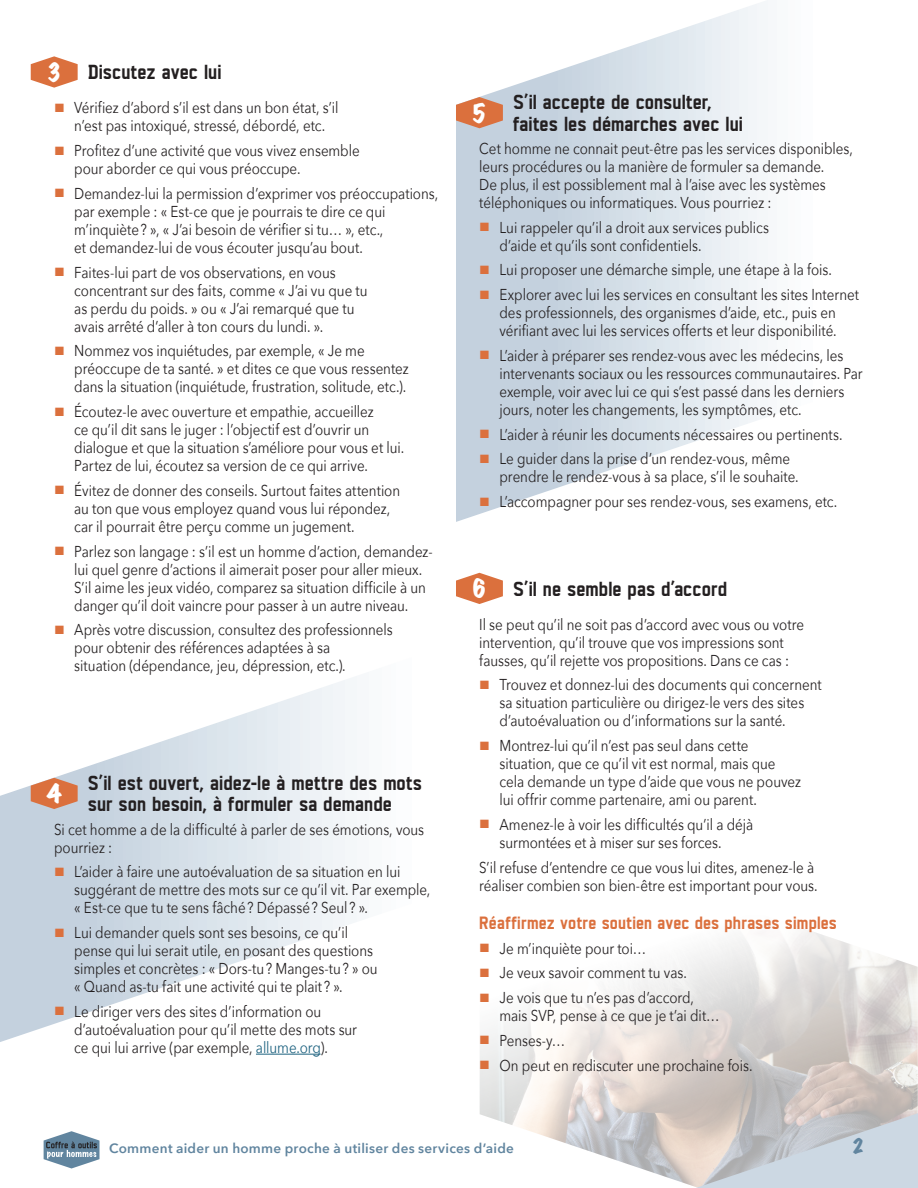
<style>
.page{position:relative;width:918px;height:1188px;background:#fff}
.page>*{position:absolute;margin:0;border:0;box-sizing:border-box;transform-origin:0 0}
.Numéro_Sous-titre{font:expanded 22.5px "Marker Felt";color:#fff}
.Sous-titre{font:700 18px/21.6px "Charles Wright";color:#231f20}
.t1{font:expanded 18px "Marker Felt";color:#61859f}
.Texte{font:15.75px/18px "Avenir Next";letter-spacing:-.005em;color:#231f20;scale:.85 1}
.Texte-2{font:700 15.75px "Charles Wright";letter-spacing:.01em;color:#db703d}
.t2{font:600 13.5px "Avenir Next";letter-spacing:.02em;color:#61859f}
.s1{font-family:"Arial";font-weight:900;font-size:18px;color:#db703d}
.s2{color:#1c617f}
</style>
<div class="page">
<img style="left:480px;top:929px;width:438px;height:224px">
<svg style="left:594px;top:1084px;width:324px;height:104px;background:#cdcccd"></svg>
<svg style="left:456px;top:0;width:312px;height:522px"></svg>
<svg style="left:456px;top:573px;width:47px;height:31px"></svg>
<svg style="left:456px;top:97px;width:47px;height:31px"></svg>
<svg style="left:0;top:676px;width:357px;height:366px"></svg>
<hr style="left:256px;top:1054px;width:65px;height:1px;background:#1c617f">
<svg style="left:31px;top:778px;width:47px;height:31px"></svg>
<svg style="left:31px;top:56px;width:47px;height:32px"></svg>
<svg style="left:44px;top:1131px;width:56px;height:37px"></svg>
<p class="Numéro_Sous-titre" style="left:47px;top:55px;width:16px">3</p>
<p class="Sous-titre" style="left:88px;top:60px;width:135px">Discutez avec lui</p>
<p class="Texte" style="left:54px;top:98px;width:336px;text-align:center"><span class="s1">■</span> Vérifiez d’abord s’il est dans un bon état, s’il n’est pas intoxiqué, stressé, débordé, etc.</p>
<p class="Texte" style="left:74px;top:141px;width:337px;text-indent:-20px"><span class="s1">■</span> Profitez d’une activité que vous vivez ensemble pour aborder ce qui vous préoccupe.</p>
<p class="Texte" style="left:74px;top:184px;width:430px;text-indent:-20px"><span class="s1">■</span> Demandez-lui la permission d’exprimer vos préoccupations, par exemple : « Est-ce que je pourrais te dire ce qui m’inquiète? », « J’ai besoin de vérifier si tu… », etc.,<br>et demandez-lui de vous écouter jusqu’au bout.</p>
<p class="Texte" style="left:74px;top:262px;width:347px;text-indent:-20px"><span class="s1">■</span> Faites-lui part de vos observations, en vous concentrant sur des faits, comme « J’ai vu que tu as perdu du poids. » ou « J’ai remarqué que tu avais arrêté d’aller à ton cours du lundi. ».</p>
<p class="Texte" style="left:74px;top:341px;width:395px;text-indent:-20px"><span class="s1">■</span> Nommez vos inquiétudes, par exemple, « Je me préoccupe de ta santé. » et dites ce que vous ressentez dans la situation (inquiétude, frustration, solitude, etc.).</p>
<p class="Texte" style="left:74px;top:402px;width:390px;text-indent:-20px"><span class="s1">■</span> Écoutez-le avec ouverture et empathie, accueillez<br>ce qu’il dit sans le juger : l’objectif est d’ouvrir un dialogue et que la situation s’améliore pour vous et lui.<br>Partez de lui, écoutez sa version de ce qui arrive.</p>
<p class="Texte" style="left:74px;top:481px;width:385px;text-indent:-20px"><span class="s1">■</span> Évitez de donner des conseils. Surtout faites attention au ton que vous employez quand vous lui répondez, car il pourrait être perçu comme un jugement.</p>
<p class="Texte" style="left:74px;top:541px;width:423px;text-indent:-20px"><span class="s1">■</span> Parlez son langage : s’il est un homme d’action, demandez&shy;lui quel genre d’actions il aimerait poser pour aller mieux.<br>S’il aime les jeux vidéo, comparez sa situation difficile à un danger qu’il doit vaincre pour passer à un autre niveau.</p>
<p class="Texte" style="left:74px;top:620px;width:376px;text-indent:-20px"><span class="s1">■</span> Après votre discussion, consultez des professionnels pour obtenir des références adaptées à sa<br>situation (dépendance, jeu, dépression, etc.).</p>
<p class="Numéro_Sous-titre" style="left:47px;top:776px;width:16px">4</p>
<p class="Sous-titre" style="left:88px;top:771px;width:336px">S’il est ouvert, aidez-le à mettre des mots sur son besoin, à formuler sa demande</p>
<p class="Texte" style="left:54px;top:820px;width:437px">Si cet homme a de la difficulté à parler de ses émotions, vous pourriez :</p>
<p class="Texte" style="left:74px;top:862px;width:420px;text-indent:-20px"><span class="s1">■</span> L’aider à faire une autoévaluation de sa situation en lui suggérant de mettre des mots sur ce qu’il vit. Par exemple, « Est-ce que tu te sens fâché? Dépassé? Seul? ».</p>
<p class="Texte" style="left:74px;top:923px;width:358px;text-indent:-20px"><span class="s1">■</span> Lui demander quels sont ses besoins, ce qu’il pense qui lui serait utile, en posant des questions simples et concrètes : « Dors-tu? Manges-tu? » ou « Quand as-tu fait une activité qui te plait? ».</p>
<p class="Texte" style="left:74px;top:1002px;width:334px;text-indent:-20px"><span class="s1">■</span> Le diriger vers des sites d’information ou d’autoévaluation pour qu’il mette des mots sur ce qui lui arrive (par exemple, <span class="s2">allume.org</span>).</p>
<p class="Numéro_Sous-titre" style="left:472px;top:95px;width:16px">5</p>
<p class="Sous-titre" style="left:513px;top:90px;width:232px">S’il accepte de consulter, faites les démarches avec lui</p>
<p class="Texte" style="left:479px;top:139px;width:441px">Cet homme ne connait peut-être pas les services disponibles, leurs procédures ou la manière de formuler sa demande.<br>De plus, il est possiblement mal à l’aise avec les systèmes téléphoniques ou informatiques. Vous pourriez :</p>
<p class="Texte" style="left:500px;top:218px;width:319px;text-indent:-20px"><span class="s1">■</span> Lui rappeler qu’il a droit aux services publics d’aide et qu’ils sont confidentiels.</p>
<p class="Texte" style="left:479px;top:260px;width:417px"><span class="s1">■</span> Lui proposer une démarche simple, une étape à la fois.</p>
<p class="Texte" style="left:479px;top:285px;width:448px;text-align:center"><span class="s1">■</span> Explorer avec lui les services en consultant les sites Internet des professionnels, des organismes d’aide, etc., puis en vérifiant avec lui les services offerts et leur disponibilité.</p>
<p class="Texte" style="left:500px;top:346px;width:429px;text-indent:-20px"><span class="s1">■</span> L’aider à préparer ses rendez-vous avec les médecins, les intervenants sociaux ou les ressources communautaires. Par exemple, voir avec lui ce qui s’est passé dans les derniers jours, noter les changements, les symptômes, etc.</p>
<p class="Texte" style="left:479px;top:425px;width:429px"><span class="s1">■</span> L’aider à réunir les documents nécessaires ou pertinents.</p>
<p class="Texte" style="left:500px;top:449px;width:354px;text-indent:-20px"><span class="s1">■</span> Le guider dans la prise d’un rendez-vous, même prendre le rendez-vous à sa place, s’il le souhaite.</p>
<p class="Texte" style="left:479px;top:492px;width:423px"><span class="s1">■</span> L’accompagner pour ses rendez-vous, ses examens, etc.</p>
<p class="Numéro_Sous-titre" style="left:472px;top:571px;width:16px">6</p>
<p class="Sous-titre" style="left:513px;top:576px;width:216px">S’il ne semble pas d’accord</p>
<p class="Texte" style="left:479px;top:615px;width:384px">Il se peut qu’il ne soit pas d’accord avec vous ou votre intervention, qu’il trouve que vos impressions sont fausses, qu’il rejette vos propositions. Dans ce cas :</p>
<p class="Texte" style="left:500px;top:675px;width:381px;text-indent:-20px"><span class="s1">■</span> Trouvez et donnez-lui des documents qui concernent sa situation particulière ou dirigez-le vers des sites d’autoévaluation ou d’informations sur la santé.</p>
<p class="Texte" style="left:500px;top:736px;width:356px;text-indent:-20px"><span class="s1">■</span> Montrez-lui qu’il n’est pas seul dans cette situation, que ce qu’il vit est normal, mais que cela demande un type d’aide que vous ne pouvez lui offrir comme partenaire, ami ou parent.</p>
<p class="Texte" style="left:500px;top:815px;width:300px;text-indent:-20px"><span class="s1">■</span> Amenez-le à voir les difficultés qu’il a déjà surmontées et à miser sur ses forces.</p>
<p class="Texte" style="left:479px;top:858px;width:400px">S’il refuse d’entendre ce que vous lui dites, amenez-le à réaliser combien son bien-être est important pour vous.</p>
<p class="Texte-2" style="left:479px;top:910px;width:359px">Réaffirmez votre soutien avec des phrases simples</p>
<p class="Texte" style="left:479px;top:939px;width:198px"><span class="s1">■</span> Je m’inquiète pour toi…</p>
<p class="Texte" style="left:479px;top:963px;width:246px"><span class="s1">■</span> Je veux savoir comment tu vas.</p>
<p class="Texte" style="left:500px;top:988px;width:260px;text-indent:-20px"><span class="s1">■</span> Je vois que tu n’es pas d’accord, mais SVP, pense à ce que je t’ai dit…</p>
<p class="Texte" style="left:479px;top:1031px;width:103px"><span class="s1">■</span> Penses-y…</p>
<p class="Texte" style="left:479px;top:1056px;width:323px"><span class="s1">■</span> On peut en rediscuter une prochaine fois.</p>
<p class="t2" style="left:109px;top:1137px;width:406px">Comment aider un homme proche à utiliser des services d’aide</p>
<p class="t1" style="left:852px;top:1132px;width:13px">2</p>
</div>
